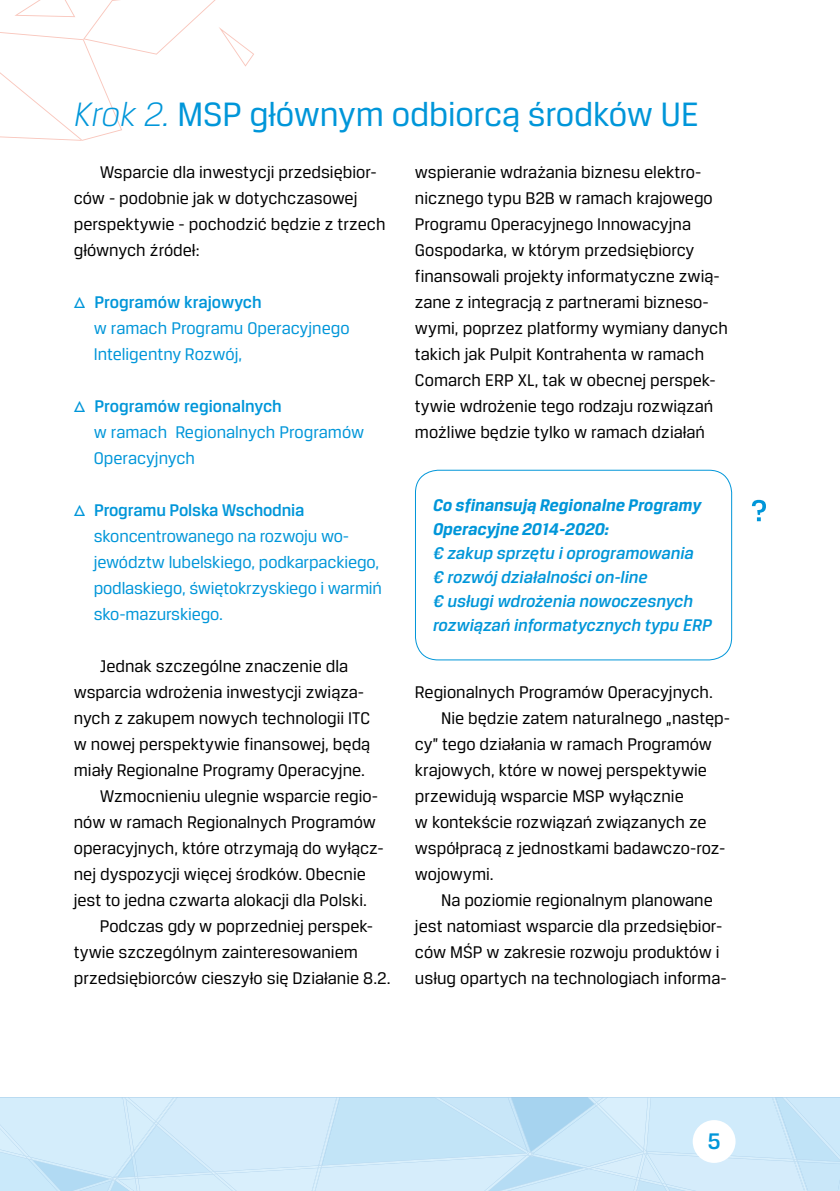
<style>
.page{position:relative;width:840px;height:1191px;background:#fff}
.page>*{position:absolute;margin:0;border:0;box-sizing:border-box;transform-origin:0 0}
.t1{font:36px "Breuer Text";letter-spacing:-.005em;color:#0096d9}
.t2{font:500 24px "Breuer Text";color:#0096d9}
.t3{font:18px/26px "Breuer Text";color:#000}
.t4{font:18px/26px "Breuer Text";letter-spacing:-.01em;color:#0096d9}
.t5{font:italic 500 18px/24px "Breuer Text";color:#0096d9}
.t6{font:italic 700 18px/24px "Breuer Text";color:#0096d9}
.s1{font-weight:300;font-style:italic}
.s2{font-family:"Arquitecta";font-weight:500}
.s3{font-weight:500}
</style>
<div class="page">
<svg style="left:0;top:1097px;width:839px;height:94px;background:#cce8f9"></svg>
<div style="left:692px;top:1120px;width:43px;height:42px;background:#fff;border-radius:50%"></div>
<svg style="left:0;top:0;width:254px;height:141px"></svg>
<div style="left:415px;top:470px;width:316px;height:190px;border:1px solid #0096d9;border-radius:23px"></div>
<svg style="left:751px;top:500px;width:14px;height:21px"></svg>
<h1 class="t1" style="left:74px;top:95px;width:626px"><span class="s1">Krok 2.</span> MSP głównym odbiorcą środków UE</h1>
<p class="t3" style="left:74px;top:159px;width:313px;text-indent:26px">Wsparcie dla inwestycji przedsiębior&shy;ców - podobnie jak w dotychczasowej perspektywie - pochodzić będzie z trzech głównych źródeł:</p>
<p class="t4" style="left:94px;top:289px;width:257px;text-indent:-20px"><span class="s2">∆</span> <span class="s3">Programów krajowych<br></span>w ramach Programu Operacyjnego<br>Inteligentny Rozwój,</p>
<p class="t4" style="left:94px;top:393px;width:272px;text-indent:-20px"><span class="s2">∆</span> <span class="s3">Programów regionalnych<br></span>w ramach Regionalnych Programów<br>Operacyjnych</p>
<p class="t4" style="left:94px;top:497px;width:289px;text-indent:-20px"><span class="s2">∆</span> <span class="s3">Programu Polska Wschodnia </span>skoncentrowanego na rozwoju wo&shy;jewództw lubelskiego, podkarpackiego, podlaskiego, świętokrzyskiego i warmiń sko-mazurskiego.</p>
<p class="t3" style="left:100px;top:653px;width:250px">Jednak szczególne znaczenie dla</p>
<p class="t3" style="left:74px;top:679px;width:292px">wsparcia wdrożenia inwestycji związa-</p>
<p class="t3" style="left:74px;top:705px;width:298px">nych z zakupem nowych technologii ITC</p>
<p class="t3" style="left:74px;top:731px;width:298px">w nowej perspektywie finansowej, będą</p>
<p class="t3" style="left:74px;top:757px;width:293px">miały Regionalne Programy Operacyjne.</p>
<p class="t3" style="left:100px;top:783px;width:280px">Wzmocnieniu ulegnie wsparcie regio-</p>
<p class="t3" style="left:74px;top:809px;width:303px">nów w ramach Regionalnych Programów</p>
<p class="t3" style="left:74px;top:835px;width:311px">operacyjnych, które otrzymają do wyłącz-</p>
<p class="t3" style="left:74px;top:861px;width:293px">nej dyspozycji więcej środków. Obecnie</p>
<p class="t3" style="left:74px;top:887px;width:294px">jest to jedna czwarta alokacji dla Polski.</p>
<p class="t3" style="left:100px;top:912px;width:275px">Podczas gdy w poprzedniej perspek-</p>
<p class="t3" style="left:74px;top:938px;width:285px">tywie szczególnym zainteresowaniem</p>
<p class="t3" style="left:74px;top:964px;width:318px">przedsiębiorców cieszyło się Działanie 8.2.</p>
<p class="t3" style="left:415px;top:158px;width:314px">wspieranie wdrażania biznesu elektro&shy;nicznego typu B2B w ramach krajowego Programu Operacyjnego Innowacyjna Gospodarka, w którym przedsiębiorcy finansowali projekty informatyczne zwią&shy;zane z integracją z partnerami bizneso&shy;wymi, poprzez platformy wymiany danych takich jak Pulpit Kontrahenta w ramach Comarch ERP XL, tak w obecnej perspek&shy;tywie wdrożenie tego rodzaju rozwiązań możliwe będzie tylko w ramach działań</p>
<p class="t6" style="left:433px;top:493px;width:270px">Co sfinansują Regionalne Programy<br>Operacyjne 2014-2020:</p>
<p class="t5" style="left:433px;top:541px;width:280px">€ zakup sprzętu i oprogramowania<br>€ rozwój działalności on-line<br>€ usługi wdrożenia nowoczesnych rozwiązań informatycznych typu ERP</p>
<p class="t3" style="left:415px;top:678px;width:299px">Regionalnych Programów Operacyjnych.</p>
<p class="t3" style="left:441px;top:704px;width:290px">Nie będzie zatem naturalnego „następ-</p>
<p class="t3" style="left:415px;top:730px;width:298px">cy” tego działania w ramach Programów</p>
<p class="t3" style="left:415px;top:756px;width:293px">krajowych, które w nowej perspektywie</p>
<p class="t3" style="left:415px;top:782px;width:270px">przewidują wsparcie MSP wyłącznie</p>
<p class="t3" style="left:415px;top:808px;width:293px">w kontekście rozwiązań związanych ze</p>
<p class="t3" style="left:415px;top:834px;width:312px">współpracą z jednostkami badawczo-roz-</p>
<p class="t3" style="left:415px;top:860px;width:80px">wojowymi.</p>
<p class="t3" style="left:441px;top:886px;width:273px">Na poziomie regionalnym planowane</p>
<p class="t3" style="left:415px;top:912px;width:309px">jest natomiast wsparcie dla przedsiębior-</p>
<p class="t3" style="left:415px;top:938px;width:306px">ców MŚP w zakresie rozwoju produktów i</p>
<p class="t3" style="left:415px;top:964px;width:313px">usług opartych na technologiach informa-</p>
<h2 class="t2" style="left:707px;top:1128px;width:15px">5</h2>
</div>
